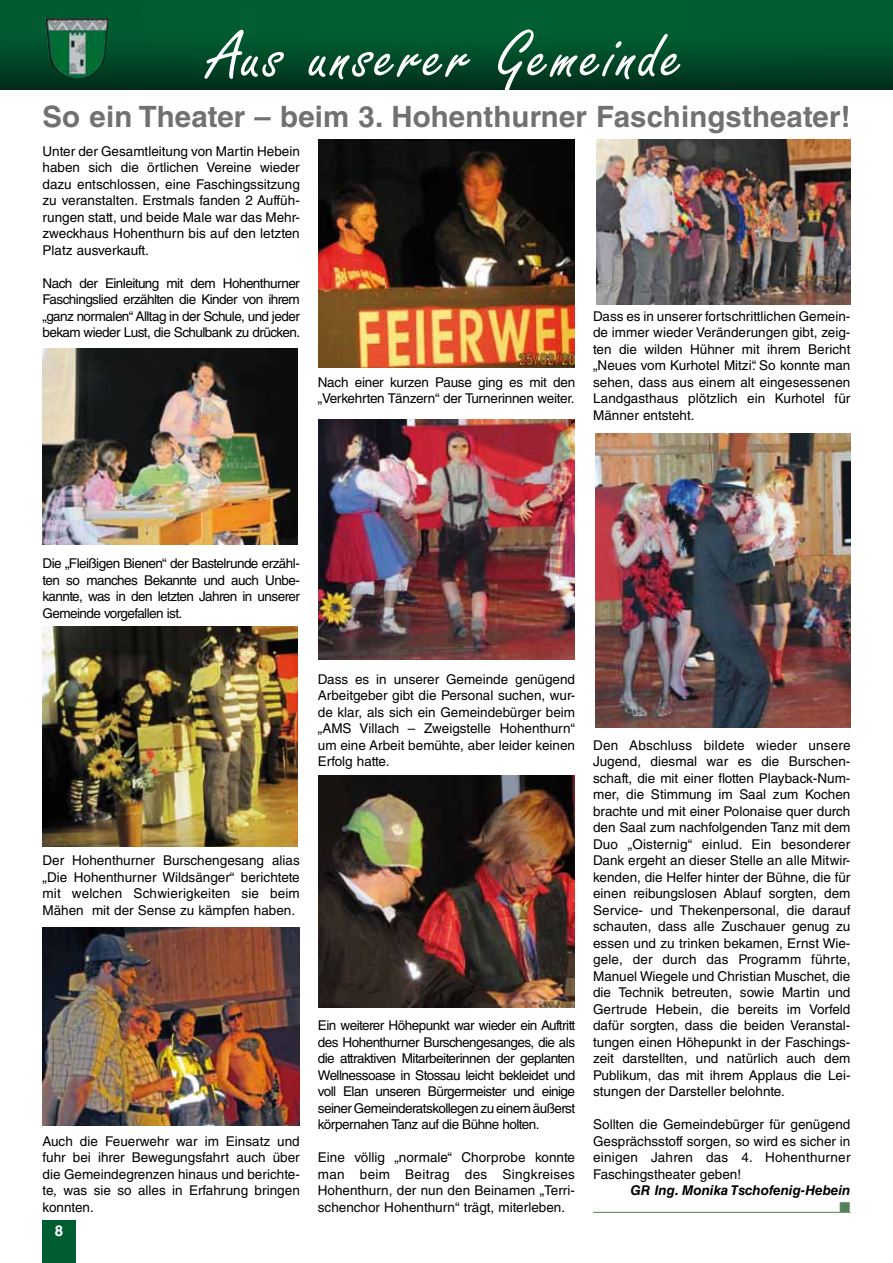
<style>
.page{position:relative;width:893px;height:1263px;background:#fff}
.page>*{position:absolute;margin:0;border:0;box-sizing:border-box;transform-origin:0 0}
.t1{font:72px "Freestyle Scr D";letter-spacing:.05em;color:#fff}
.t2{font:700 29.4px "Helvetica LT Std";letter-spacing:.005em;color:#707172}
.t3{font:700 15px "Helvetica LT Std";color:#fff}
.t4{font:14.25px "Zapf Dingbats";color:#54815c}
.t5{font:13.5px/16.5px "Helvetica LT Std";color:#000;text-align:justify}
.t6{font:13.5px/16.5px "Helvetica LT Std";letter-spacing:-.02em;color:#000}
.t7{font:italic 700 13.5px "Helvetica LT Std";color:#000}
</style>
<div class="page">
<div style="left:43px;top:1220px;width:33px;height:43px;background:#005d30"></div>
<img style="left:0;top:0;width:893px;height:89px">
<hr style="left:593px;top:1212px;width:257px;height:1px;background:#54815c">
<img style="left:43px;top:348px;width:255px;height:197px">
<img style="left:319px;top:420px;width:255px;height:239px">
<img style="left:43px;top:627px;width:255px;height:219px">
<img style="left:43px;top:927px;width:257px;height:199px">
<img style="left:319px;top:776px;width:255px;height:231px">
<img style="left:319px;top:139px;width:255px;height:229px">
<img style="left:597px;top:139px;width:253px;height:165px">
<img style="left:595px;top:433px;width:255px;height:294px">
<img style="left:46px;top:18px;width:63px;height:62px">
<h1 class="t1" style="left:209px;top:17px;width:475px">Aus unserer Gemeinde</h1>
<h2 class="t2" style="left:43px;top:99px;width:809px">So ein Theater – beim 3. Hohenthurner Faschingstheater!</h2>
<p class="t5" style="left:43px;top:143px;width:259px">Unter der Gesamtleitung von Martin Hebein haben sich die örtlichen Vereine wieder dazu entschlossen, eine Faschingssitzung zu veranstalten. Erstmals fanden 2 Auffüh&shy;rungen statt, und beide Male war das Mehr&shy;zweckhaus Hohenthurn bis auf den letzten Platz ausverkauft.</p>
<p class="t5" style="left:43px;top:275px;width:259px">Nach der Einleitung mit dem Hohenthurner Faschingslied erzählten die Kinder von ihrem „ganz normalen“ Alltag in der Schule, und jeder bekam wieder Lust, die Schulbank zu drücken.</p>
<p class="t6" style="left:318px;top:374px;width:259px">Nach einer kurzen Pause ging es mit den „Verkehrten Tänzern“ der Turnerinnen weiter.</p>
<p class="t5" style="left:593px;top:308px;width:259px">Dass es in unserer fortschrittlichen Gemein&shy;de immer wieder Veränderungen gibt, zeig&shy;ten die wilden Hühner mit ihrem Bericht „Neues vom Kurhotel Mitzi“. So konnte man sehen, dass aus einem alt eingesessenen Landgasthaus plötzlich ein Kurhotel für Männer entsteht.</p>
<p class="t5" style="left:43px;top:555px;width:259px">Die „Fleißigen Bienen“ der Bastelrunde erzähl&shy;ten so manches Bekannte und auch Unbe&shy;kannte, was in den letzten Jahren in unserer Gemeinde vorgefallen ist.</p>
<p class="t5" style="left:318px;top:671px;width:259px">Dass es in unserer Gemeinde genügend Arbeitgeber gibt die Personal suchen, wur&shy;de klar, als sich ein Gemeindebürger beim „AMS Villach – Zweigstelle Hohenthurn“ um eine Arbeit bemühte, aber leider keinen Erfolg hatte.</p>
<p class="t5" style="left:43px;top:852px;width:259px">Der Hohenthurner Burschengesang alias „Die Hohenthurner Wildsänger“ berichtete mit welchen Schwierigkeiten sie beim Mähen mit der Sense zu kämpfen haben.</p>
<p class="t5" style="left:43px;top:1133px;width:259px">Auch die Feuerwehr war im Einsatz und fuhr bei ihrer Bewegungsfahrt auch über die Gemeindegrenzen hinaus und berichte&shy;te, was sie so alles in Erfahrung bringen konnten.</p>
<p class="t3" style="left:55px;top:1222px;width:10px">8</p>
<p class="t5" style="left:318px;top:1017px;width:259px">Ein weiterer Höhepunkt war wieder ein Auftritt des Hohenthurner Burschengesanges, die als die attraktiven Mitarbeiterinnen der geplanten Wellnessoase in Stossau leicht bekleidet und voll Elan unseren Bürgermeister und einige seiner Gemeinderatskollegen zu einem äußerst körpernahen Tanz auf die Bühne holten.</p>
<p class="t5" style="left:318px;top:1149px;width:259px">Eine völlig „normale“ Chorprobe konnte man beim Beitrag des Singkreises Hohenthurn, der nun den Beinamen „Terri&shy;schenchor Hohenthurn“ trägt, miterleben.</p>
<p class="t5" style="left:593px;top:737px;width:259px">Den Abschluss bildete wieder unsere Jugend, diesmal war es die Burschen&shy;schaft, die mit einer flotten Playback-Num&shy;mer, die Stimmung im Saal zum Kochen brachte und mit einer Polonaise quer durch den Saal zum nachfolgenden Tanz mit dem Duo „Oisternig“ einlud. Ein besonderer Dank ergeht an dieser Stelle an alle Mitwir&shy;kenden, die Helfer hinter der Bühne, die für einen reibungslosen Ablauf sorgten, dem Service- und Thekenpersonal, die darauf schauten, dass alle Zuschauer genug zu essen und zu trinken bekamen, Ernst Wie&shy;gele, der durch das Programm führte, Manuel Wiegele und Christian Muschet, die die Technik betreuten, sowie Martin und Gertrude Hebein, die bereits im Vorfeld dafür sorgten, dass die beiden Veranstal&shy;tungen einen Höhepunkt in der Faschings&shy;zeit darstellten, und natürlich auch dem Publikum, das mit ihrem Applaus die Lei&shy;stungen der Darsteller belohnte.</p>
<p class="t5" style="left:593px;top:1116px;width:259px">Sollten die Gemeindebürger für genügend Gesprächsstoff sorgen, so wird es sicher in einigen Jahren das 4. Hohenthurner Faschingstheater geben!</p>
<p class="t7" style="left:630px;top:1182px;width:222px">GR Ing. Monika Tschofenig-Hebein</p>
<p class="t4" style="left:840px;top:1200px;width:12px">■</p>
</div>
